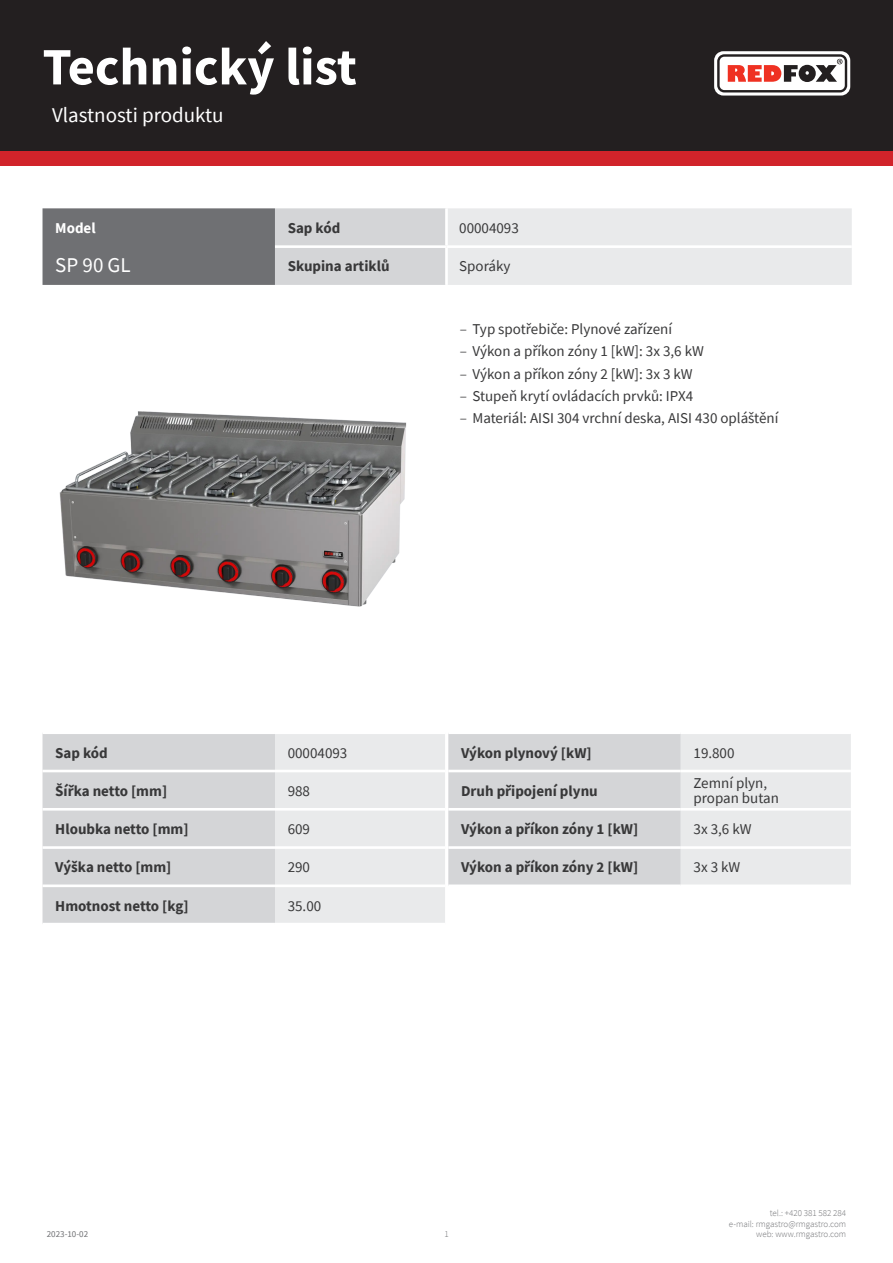
<style>
.page{position:relative;width:893px;height:1263px;background:#fff}
.page>*{position:absolute;margin:0;border:0;box-sizing:border-box;transform-origin:0 0}
.t1{font:700 52.5px "Source Sans Pro";color:#fff}
.kapitola{font:21px "Source Sans Pro";color:#fff}
.tabulka_-_headline{font:21px "Source Sans Pro";color:#fff}
.tabulka_-_text{font:15px/15px "Source Sans Pro";color:#383839}
.tabulka_-_text-2{font:700 15px "Source Sans Pro";color:#383839}
.tabulka_-_text-3{font:700 15px "Source Sans Pro";color:#fff}
.t2{font:300 9px/10.8px "Source Sans Pro";color:#6f7073;text-align:right}
.t3{font:9px "Source Sans Pro";color:#6f7073}
.s1{font-weight:300}
</style>
<div class="page">
<div style="left:0;top:0;width:893px;height:166px;background:#d1232a"></div>
<div style="left:0;top:0;width:893px;height:151px;background:#231f20"></div>
<svg style="left:714px;top:51px;width:136px;height:45px"></svg>
<img style="left:59px;top:411px;width:348px;height:196px">
<svg style="left:43px;top:734px;width:808px;height:189px"></svg>
<hr style="left:448px;top:770px;width:233px;height:2px;background:#fff">
<hr style="left:681px;top:770px;width:170px;height:2px;background:#fff">
<hr style="left:448px;top:808px;width:233px;height:2px;background:#fff">
<hr style="left:681px;top:808px;width:170px;height:2px;background:#fff">
<hr style="left:448px;top:846px;width:233px;height:3px;background:#fff">
<hr style="left:681px;top:846px;width:170px;height:3px;background:#fff">
<hr style="left:448px;top:884px;width:233px;height:3px;background:#fff">
<hr style="left:681px;top:884px;width:170px;height:3px;background:#fff">
<svg style="left:43px;top:208px;width:809px;height:77px"></svg>
<hr style="left:445px;top:208px;width:3px;height:37px;background:#fff">
<hr style="left:275px;top:245px;width:171px;height:3px;background:#fff">
<hr style="left:446px;top:245px;width:406px;height:3px;background:#fff">
<hr style="left:445px;top:248px;width:3px;height:37px;background:#fff">
<h1 class="t1" style="left:43px;top:31px;width:316px">Technický list</h1>
<p class="kapitola" style="left:52px;top:101px;width:173px">Vlastnosti produktu</p>
<p class="tabulka_-_text-3" style="left:55px;top:218px;width:42px">Model</p>
<p class="tabulka_-_text-2" style="left:288px;top:218px;width:54px">Sap kód</p>
<p class="tabulka_-_text" style="left:459px;top:221px;width:61px">00004093</p>
<p class="tabulka_-_headline" style="left:55px;top:251px;width:77px">SP 90 GL</p>
<p class="tabulka_-_text-2" style="left:288px;top:256px;width:103px">Skupina artiklů</p>
<p class="tabulka_-_text" style="left:459px;top:259px;width:53px">Sporáky</p>
<p class="tabulka_-_text" style="left:460px;top:322px;width:214px"><span class="s1">–</span> Typ spotřebiče: Plynové zařízení</p>
<p class="tabulka_-_text" style="left:460px;top:344px;width:246px"><span class="s1">–</span> Výkon a příkon zóny 1 [kW]: 3x 3,6 kW</p>
<p class="tabulka_-_text" style="left:460px;top:366px;width:234px"><span class="s1">–</span> Výkon a příkon zóny 2 [kW]: 3x 3 kW</p>
<p class="tabulka_-_text" style="left:460px;top:388px;width:235px"><span class="s1">–</span> Stupeň krytí ovládacích prvků: IPX4</p>
<p class="tabulka_-_text" style="left:460px;top:411px;width:320px"><span class="s1">–</span> Materiál: AISI 304 vrchní deska, AISI 430 opláštění</p>
<p class="tabulka_-_text-2" style="left:55px;top:742px;width:54px">Sap kód</p>
<p class="tabulka_-_text" style="left:288px;top:745px;width:61px">00004093</p>
<p class="tabulka_-_text-2" style="left:55px;top:781px;width:113px">Šířka netto [mm]</p>
<p class="tabulka_-_text" style="left:288px;top:783px;width:24px">988</p>
<p class="tabulka_-_text-2" style="left:55px;top:819px;width:135px">Hloubka netto [mm]</p>
<p class="tabulka_-_text" style="left:288px;top:821px;width:24px">609</p>
<p class="tabulka_-_text-2" style="left:55px;top:857px;width:118px">Výška netto [mm]</p>
<p class="tabulka_-_text" style="left:288px;top:860px;width:24px">290</p>
<p class="tabulka_-_text-2" style="left:55px;top:895px;width:135px">Hmotnost netto [kg]</p>
<p class="tabulka_-_text" style="left:288px;top:898px;width:35px">35.00</p>
<p class="tabulka_-_text-2" style="left:461px;top:742px;width:132px">Výkon plynový [kW]</p>
<p class="tabulka_-_text" style="left:693px;top:745px;width:43px">19.800</p>
<p class="tabulka_-_text-2" style="left:461px;top:781px;width:138px">Druh připojení plynu</p>
<p class="tabulka_-_text" style="left:693px;top:776px;width:87px">Zemní plyn, propan butan</p>
<p class="tabulka_-_text-2" style="left:461px;top:819px;width:179px">Výkon a příkon zóny 1 [kW]</p>
<p class="tabulka_-_text" style="left:693px;top:821px;width:60px">3x 3,6 kW</p>
<p class="tabulka_-_text-2" style="left:461px;top:857px;width:179px">Výkon a příkon zóny 2 [kW]</p>
<p class="tabulka_-_text" style="left:693px;top:860px;width:48px">3x 3 kW</p>
<p class="t3" style="left:47px;top:1229px;width:43px">2023-10-02</p>
<p class="t2" style="left:444px;top:1229px;width:6px">1</p>
<p class="t2" style="left:729px;top:1207px;width:119px">tel.: +420 381 582 284<br>e-mail: rmgastro@rmgastro.com web: www.rmgastro.com</p>
</div>
